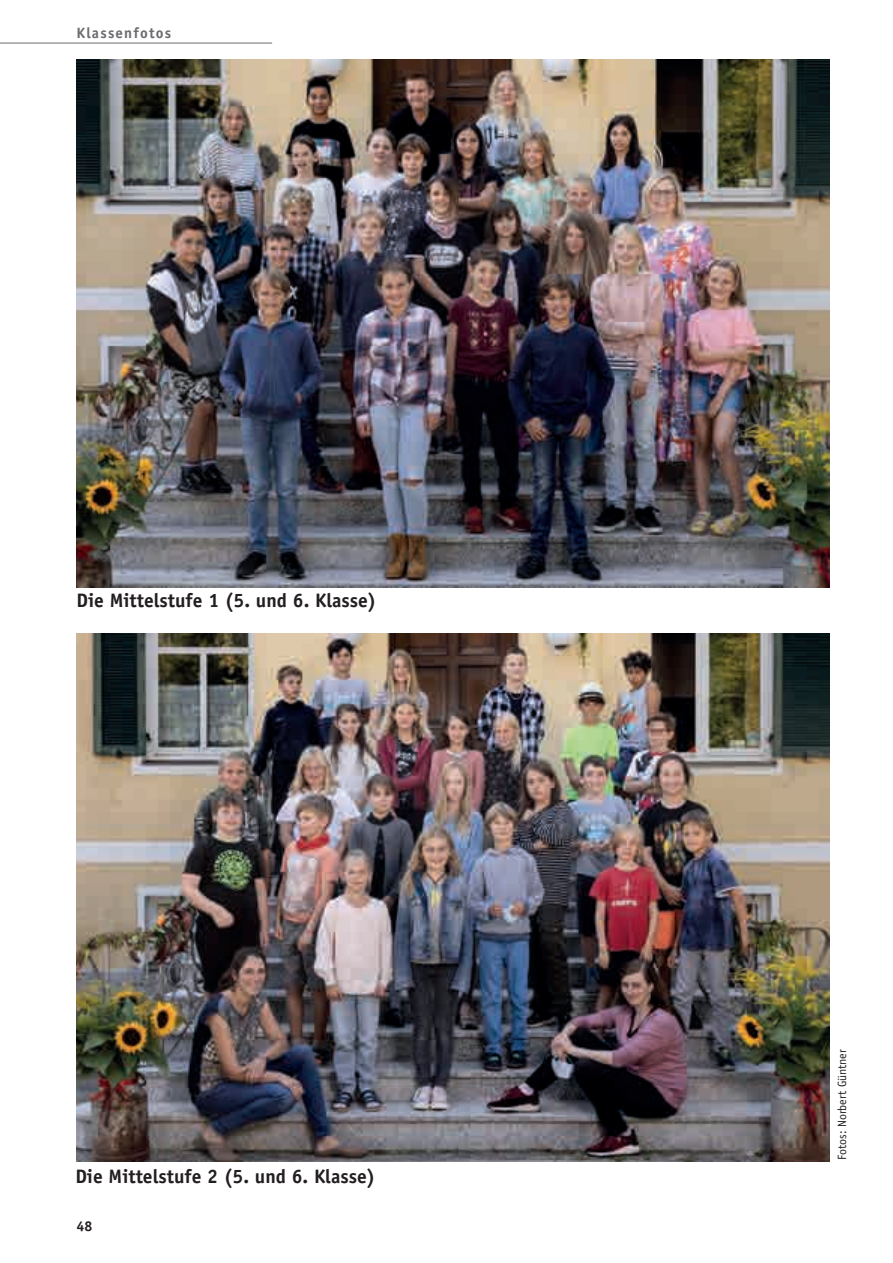
<style>
.page{position:relative;width:893px;height:1263px;background:#fff}
.page>*{position:absolute;margin:0;border:0;box-sizing:border-box;transform-origin:0 0}
.t1{font:700 19.5px "Officina Sans Std";color:#231f20}
.t2{font:700 15px "Officina Sans Std";letter-spacing:.08em;color:#6c6d70}
.t3{font:700 14.25px "Officina Sans Std";color:#231f20}
.t4{font:12px "Officina Sans Std";color:#231f20}
</style>
<div class="page">
<hr style="left:0;top:43px;width:272px;height:1px;background:#6c6d70">
<img style="left:77px;top:634px;width:752px;height:527px">
<img style="left:77px;top:60px;width:752px;height:527px">
<p class="t2" style="left:77px;top:24px;width:96px">Klassenfotos</p>
<p class="t1" style="left:77px;top:588px;width:302px">Die Mittelstufe 1 (5. und 6. Klasse)</p>
<p class="t1" style="left:75px;top:1164px;width:302px">Die Mittelstufe 2 (5. und 6. Klasse)</p>
<p class="t3" style="left:77px;top:1217px;width:17px">48</p>
<p class="t4" style="left:835px;top:1160px;width:112px;rotate:-90deg">Fotos: Norbert Güntner</p>
</div>
